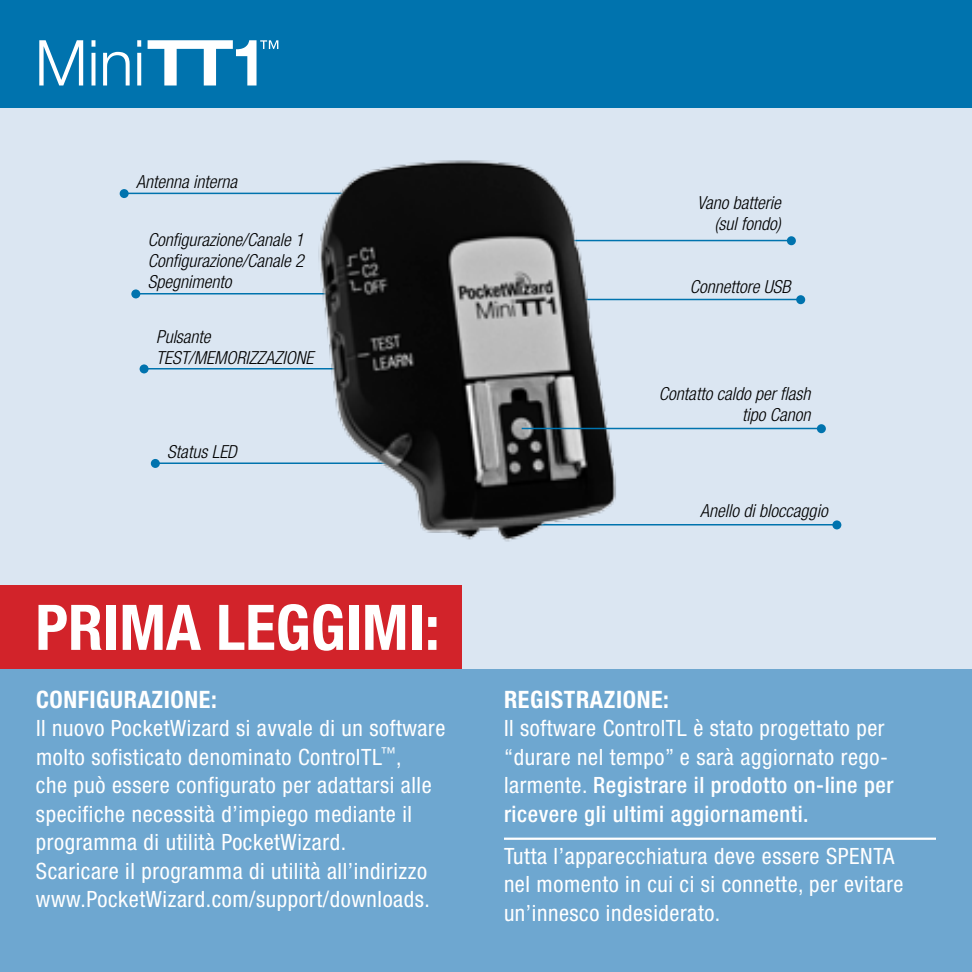
<style>
.page{position:relative;width:972px;height:972px;background:#dbe6f2}
.page>*{position:absolute;margin:0;border:0;box-sizing:border-box;transform-origin:0 0}
.t1{font:700 condensed 63px "Helvetica Neue";color:#fff}
.t2{font:700 condensed 24px "Helvetica Neue";letter-spacing:.025em;color:#fff}
.t3{font:condensed 22.5px/28.5px "Helvetica Neue";letter-spacing:.025em;color:#fff}
.t4{font:italic 300 condensed 18px/21px "Helvetica Neue";color:#000;text-align:right}
.s1{font-weight:500}
</style>
<div class="page">
<div style="left:0;top:0;width:972px;height:107px;background:#0073ae"></div>
<div style="left:0;top:585px;width:462px;height:87px;background:#d2232a"></div>
<div style="left:0;top:669px;width:972px;height:303px;background:#6ea7d0"></div>
<hr style="left:504px;top:838px;width:432px;height:2px;background:#fff">
<div style="left:832px;top:520px;width:9px;height:9px;background:#0073ae;border-radius:50%"></div>
<hr style="left:530px;top:524px;width:306px;height:2px;background:#0073ae">
<div style="left:151px;top:459px;width:9px;height:9px;background:#0073ae;border-radius:50%"></div>
<hr style="left:159px;top:463px;width:229px;height:1px;background:#0073ae">
<div style="left:131px;top:289px;width:9px;height:9px;background:#0073ae;border-radius:50%"></div>
<hr style="left:139px;top:293px;width:194px;height:2px;background:#0073ae">
<div style="left:120px;top:189px;width:9px;height:9px;background:#0073ae;border-radius:50%"></div>
<hr style="left:128px;top:193px;width:218px;height:1px;background:#0073ae">
<div style="left:140px;top:364px;width:9px;height:9px;background:#0073ae;border-radius:50%"></div>
<hr style="left:148px;top:368px;width:189px;height:2px;background:#0073ae">
<div style="left:787px;top:236px;width:9px;height:9px;background:#0073ae;border-radius:50%"></div>
<hr style="left:570px;top:240px;width:221px;height:1px;background:#0073ae">
<div style="left:796px;top:295px;width:9px;height:9px;background:#0073ae;border-radius:50%"></div>
<hr style="left:584px;top:299px;width:216px;height:1px;background:#0073ae">
<img style="left:283px;top:160px;width:364px;height:382px">
<div style="left:817px;top:424px;width:9px;height:9px;background:#0073ae;border-radius:50%"></div>
<hr style="left:522px;top:428px;width:299px;height:1px;background:#0073ae">
<svg style="left:39px;top:40px;width:44px;height:45px"></svg>
<svg style="left:92px;top:40px;width:3px;height:7px"></svg>
<hr style="left:92px;top:53px;width:3px;height:33px;background:#fff">
<svg style="left:103px;top:52px;width:27px;height:34px"></svg>
<svg style="left:137px;top:40px;width:4px;height:7px"></svg>
<svg style="left:137px;top:53px;width:4px;height:33px"></svg>
<svg style="left:148px;top:40px;width:130px;height:46px"></svg>
<p class="t4" style="left:136px;top:171px;width:102px">Antenna interna</p>
<p class="t4" style="left:148px;top:229px;width:157px;text-align:justify">Configurazione/Canale 1<br>Configurazione/Canale 2<br>Spegnimento</p>
<p class="t4" style="left:156px;top:326px;width:159px;text-align:left">Pulsante<br>TEST/MEMORIZZAZIONE</p>
<p class="t4" style="left:167px;top:441px;width:71px">Status LED</p>
<h1 class="t1" style="left:35px;top:589px;width:406px">PRIMA LEGGIMI:</h1>
<p class="t2" style="left:36px;top:685px;width:182px">CONFIGURAZIONE:</p>
<p class="t3" style="left:36px;top:714px;width:411px">Il nuovo PocketWizard si avvale di un software molto sofisticato denominato ControlTL<sup>™</sup>,<br>che può essere configurato per adattarsi alle specifiche necessità d’impiego mediante il programma di utilità PocketWizard.<br>Scaricare il programma di utilità all’indirizzo www.PocketWizard.com/support/downloads.</p>
<p class="t4" style="left:697px;top:192px;width:85px">Vano batterie (sul fondo)</p>
<p class="t4" style="left:690px;top:276px;width:102px">Connettore USB</p>
<p class="t4" style="left:659px;top:383px;width:153px">Contatto caldo per flash tipo Canon</p>
<p class="t4" style="left:700px;top:500px;width:129px">Anello di bloccaggio</p>
<p class="t2" style="left:504px;top:685px;width:167px">REGISTRAZIONE:</p>
<p class="t3" style="left:504px;top:714px;width:391px">Il software ControlTL è stato progettato per “durare nel tempo” e sarà aggiornato rego&shy;larmente. <span class="s1">Registrare il prodotto on-line per ricevere gli ultimi aggiornamenti.</span></p>
<p class="t3" style="left:504px;top:842px;width:401px">Tutta l’apparecchiatura deve essere SPENTA nel momento in cui ci si connette, per evitare un’innesco indesiderato.</p>
</div>
